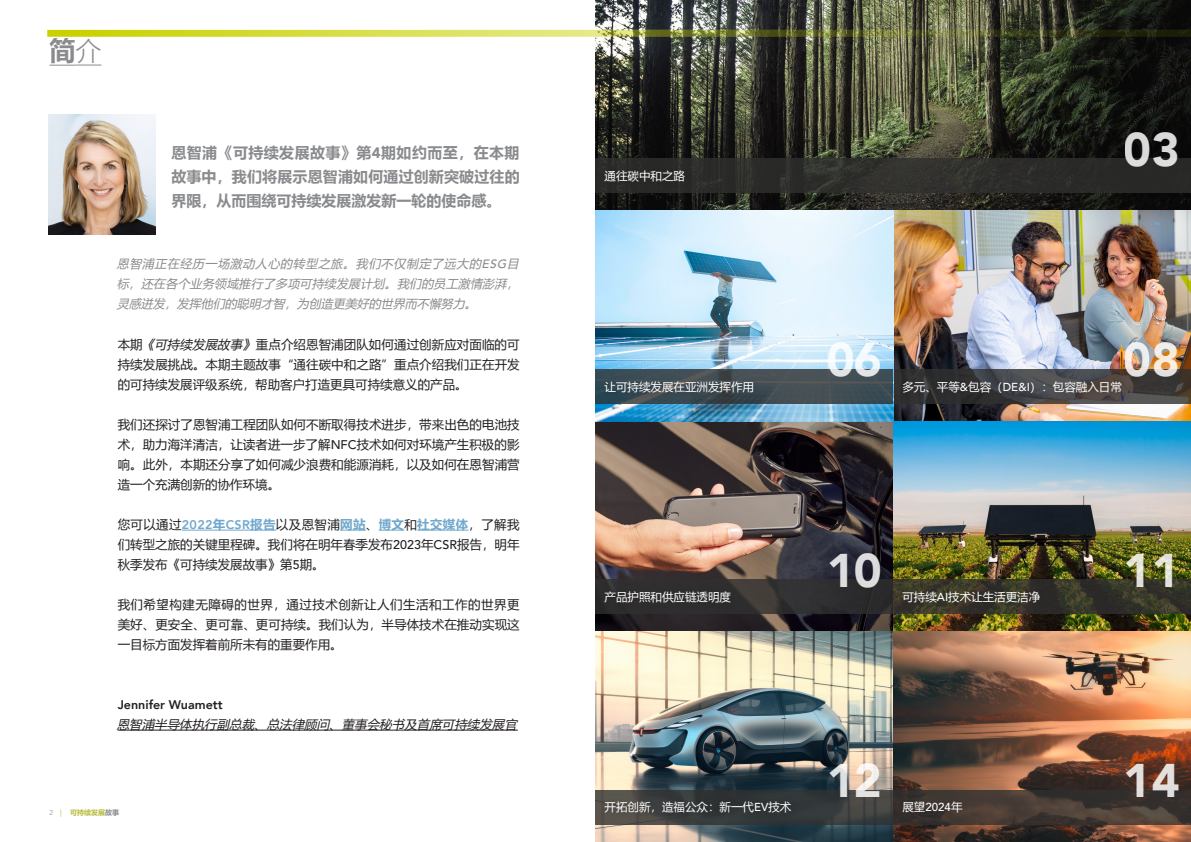
<style>
.page{position:relative;width:1191px;height:842px;background:#fff}
.page>*{position:absolute;margin:0;border:0;box-sizing:border-box;transform-origin:0 0}
.t1{font:900 47.1px "Avenir";color:#fff}
.t2{font:700 26px "Microsoft Ya Hei";color:#8a8b8e}
.t3{font:700 15px/24px "Microsoft Ya Hei";letter-spacing:.01em;color:#8a8b8e;text-align:justify}
.t4{font:12.5px/20px "Microsoft Ya Hei";color:#231f20;text-align:justify}
.t5{font:italic 12.5px "Microsoft Ya Hei";color:#231f20}
.t6{font:800 12.5px "Avenir LT Com";color:#231f20}
.t7{font:italic 12px/20px "Microsoft Ya Hei";color:#8a8b8e;text-align:justify}
.t8{font:11.5px "Microsoft Ya Hei";color:#fff}
.t9{font:500 11.5px "Avenir LT Std";color:#fff}
.t10{font:700 7px "Microsoft Ya Hei";color:#b6bb3b}
.s1{font-weight:300}
.s2{font-family:"Avenir LT Std";font-weight:900}
.s3{font-family:"Avenir LT Std";font-weight:500}
.s4{font-style:italic}
.s5{font-family:"Avenir LT Com";font-weight:800;color:#71a8cd}
.s6{font-weight:700;color:#71a8cd}
.s7{font-family:"Avenir LT Std";font-weight:300;color:#8a8b8e}
.s8{font-family:"Avenir LT Std";font-weight:400}
.s9{color:#8a8b8e}
.s10{font-family:"Microsoft Ya Hei";font-weight:400}
</style>
<div class="page">
<img style="left:48px;top:114px;width:107px;height:121px">
<img style="left:595px;top:0;width:596px;height:842px">
<div style="left:595px;top:159px;width:596px;height:34px;background:#30302f"></div>
<svg style="left:893px;top:369px;width:298px;height:34px;background:#413f3f"></svg>
<svg style="left:595px;top:580px;width:298px;height:34px;background:#312f2f"></svg>
<svg style="left:595px;top:369px;width:298px;height:34px;background:#414d54"></svg>
<svg style="left:595px;top:790px;width:298px;height:34px;background:#3c3e3d"></svg>
<svg style="left:893px;top:580px;width:298px;height:34px;background:#353529"></svg>
<svg style="left:893px;top:790px;width:298px;height:34px;background:#423832"></svg>
<svg style="left:49px;top:65px;width:52px;height:1px"></svg>
<hr style="left:182px;top:530px;width:94px;height:1px;background:#71a8cd">
<svg style="left:340px;top:530px;width:26px;height:1px"></svg>
<svg style="left:379px;top:530px;width:25px;height:1px"></svg>
<hr style="left:417px;top:530px;width:51px;height:1px;background:#71a8cd">
<hr style="left:118px;top:730px;width:400px;height:1px;background:#231f20">
<div style="left:601px;top:167px;width:90px;height:21px;background:#282827"></div>
<div style="left:601px;top:377px;width:159px;height:22px;background:#231f20;opacity:.37"></div>
<div style="left:601px;top:588px;width:136px;height:22px;background:#2e2c2c"></div>
<div style="left:601px;top:798px;width:196px;height:21px;background:#231f20;opacity:.37"></div>
<div style="left:899px;top:588px;width:147px;height:21px;background:#231f20;opacity:.37"></div>
<div style="left:899px;top:798px;width:69px;height:21px;background:#231f20;opacity:.37"></div>
<div style="left:899px;top:377px;width:228px;height:22px;background:#231f20;opacity:.37"></div>
<img style="left:47px;top:23px;width:1144px;height:14px">
<p class="t2" style="left:49px;top:33px;width:53px">简<span class="s1">介</span></p>
<p class="t3" style="left:171px;top:140px;width:350px">恩智浦《可持续发展故事》第<span class="s2">4</span>期如约而至，在本期故事中，我们将展示恩智浦如何通过创新突破过往的界限，从而围绕可持续发展激发新一轮的使命感。</p>
<p class="t7" style="left:117px;top:254px;width:407px">恩智浦正在经历一场激动人心的转型之旅。我们不仅制定了远大的<span class="s3">ESG</span>目标，还在各个业务领域推行了多项可持续发展计划。我们的员工激情澎湃，灵感迸发，发挥他们的聪明才智，为创造更美好的世界而不懈努力。</p>
<p class="t4" style="left:118px;top:334px;width:403px">本期<span class="s4">《可持续发展故事》</span>重点介绍恩智浦团队如何通过创新应对面临的可持续发展挑战。本期主题故事“通往碳中和之路”重点介绍我们正在开发的可持续发展评级系统，帮助客户打造更具可持续意义的产品。</p>
<p class="t4" style="left:118px;top:414px;width:403px">我们还探讨了恩智浦工程团队如何不断取得技术进步，带来出色的电池技术，助力海洋清洁，让读者进一步了解<span class="s3">NFC</span>技术如何对环境产生积极的影响。此外，本期还分享了如何减少浪费和能源消耗，以及如何在恩智浦营造一个充满创新的协作环境。</p>
<p class="t4" style="left:118px;top:514px;width:403px">您可以通过<span class="s5">2022</span><span class="s6">年</span><span class="s5">CSR</span><span class="s6">报告</span>以及恩智浦<span class="s6">网站</span>、<span class="s6">博文</span>和<span class="s6">社交媒体</span>，了解我们转型之旅的关键里程碑。我们将在明年春季发布<span class="s3">2023</span>年<span class="s3">CSR</span>报告，明年秋季发布《可持续发展故事》第<span class="s3">5</span>期。</p>
<p class="t4" style="left:118px;top:594px;width:403px">我们希望构建无障碍的世界，通过技术创新让人们生活和工作的世界更美好、更安全、更可靠、更可持续。我们认为，半导体技术在推动实现这一目标方面发挥着前所未有的重要作用。</p>
<p class="t6" style="left:118px;top:697px;width:106px">Jennifer Wuamett</p>
<p class="t5" style="left:117px;top:716px;width:405px">恩智浦半导体执行副总裁、总法律顾问、董事会秘书及首席可持续发展官</p>
<p class="t10" style="left:49px;top:808px;width:71px"><span class="s7">2</span> <span class="s8">|</span> 可持续发展<span class="s9">故事</span></p>
<p class="t8" style="left:604px;top:168px;width:82px">通往碳中和之路</p>
<h1 class="t1" style="left:1123px;top:109px;width:57px">03</h1>
<p class="t8" style="left:604px;top:379px;width:151px">让可持续发展在亚洲发挥作用</p>
<p class="t8" style="left:604px;top:589px;width:128px">产品护照和供应链透明度</p>
<h1 class="t1" style="left:826px;top:319px;width:57px">06</h1>
<h1 class="t1" style="left:1123px;top:319px;width:57px">08</h1>
<p class="t8" style="left:902px;top:379px;width:221px">多元、平等<span class="s3">&amp;</span>包容（<span class="s3">DE&amp;I</span>）：包容融入日常</p>
<h1 class="t1" style="left:826px;top:530px;width:57px">10</h1>
<p class="t8" style="left:902px;top:589px;width:139px">可持续<span class="s3">AI</span>技术让生活更洁净</p>
<h1 class="t1" style="left:1123px;top:530px;width:57px">11</h1>
<p class="t8" style="left:604px;top:799px;width:188px">开拓创新，造福公众：新一代<span class="s3">EV</span>技术</p>
<h1 class="t1" style="left:826px;top:740px;width:57px">12</h1>
<p class="t9" style="left:902px;top:801px;width:62px"><span class="s10">展望</span>2024<span class="s10">年</span></p>
<h1 class="t1" style="left:1123px;top:740px;width:57px">14</h1>
</div>
